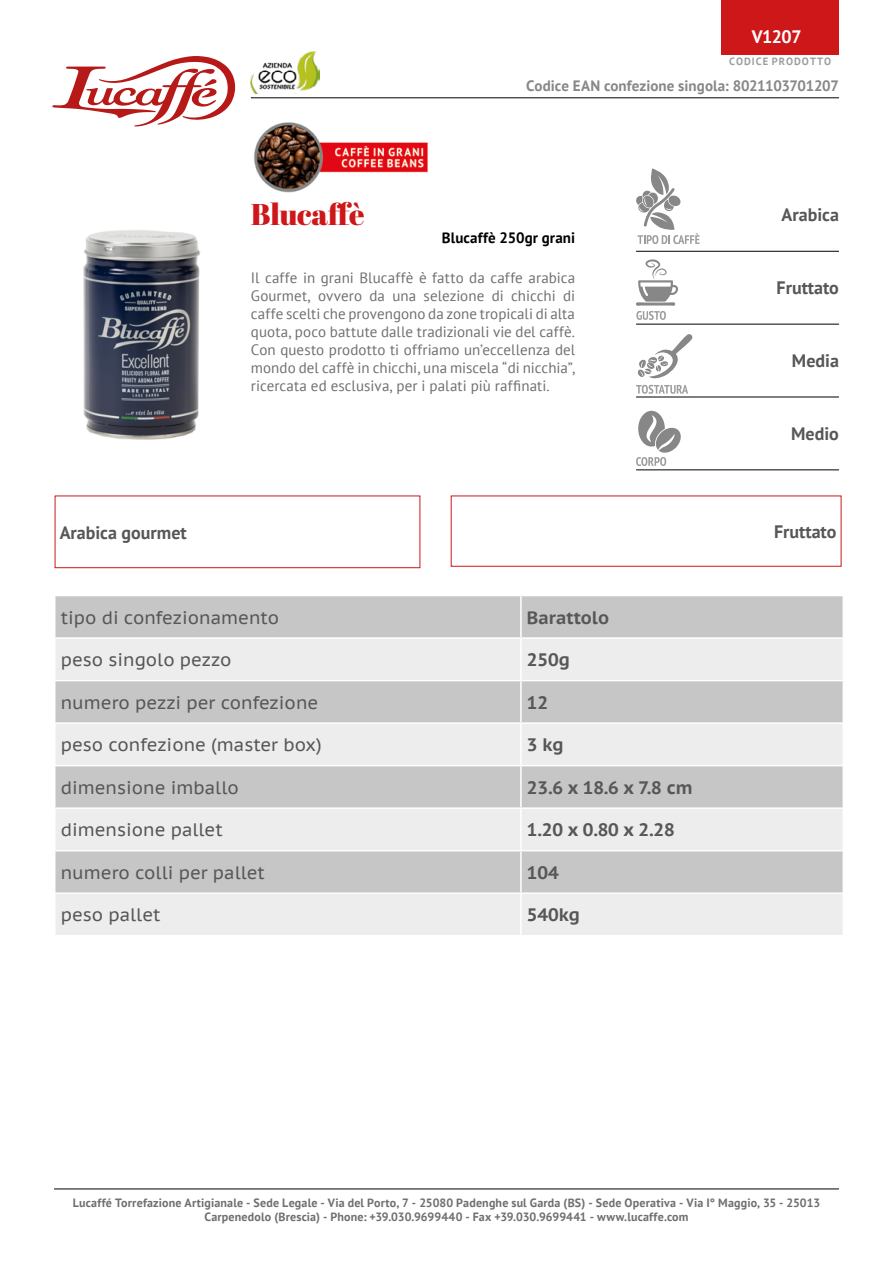
<style>
.page{position:relative;width:893px;height:1263px;background:#fff}
.page>*{position:absolute;margin:0;border:0;box-sizing:border-box;transform-origin:0 0}
.t1{font:30px "Abril Fatface";letter-spacing:-.01em;color:#cd1719}
.t2{font:18px "PT Sans Caption";color:#575756}
.t3{font:700 18px "PT Sans Caption";color:#575756}
.t4{font:700 18px "PT Sans";color:#575756}
.t5{font:700 18px "PT Sans";letter-spacing:-.025em;color:#fff}
.t6{font:15px/18px "PT Sans";letter-spacing:.005em;color:#706f6f;text-align:justify}
.t7{font:700 15px "PT Sans";color:#878787}
.t8{font:700 15px "PT Sans";letter-spacing:.005em;color:#000}
.t9{font:700 12px/14.4px "PT Sans";letter-spacing:.015em;color:#706f6f;text-align:center}
.t10{font:700 10.5px "PT Sans";letter-spacing:.095em;color:#9d9d9c}
</style>
<div class="page">
<img style="left:83px;top:230px;width:118px;height:210px">
<svg style="left:52px;top:56px;width:184px;height:70px"></svg>
<hr style="left:251px;top:97px;width:588px;height:1px;background:#000">
<hr style="left:54px;top:1188px;width:785px;height:1px;background:#000">
<hr style="left:636px;top:251px;width:203px;height:1px;background:#000">
<hr style="left:636px;top:324px;width:203px;height:1px;background:#000">
<hr style="left:636px;top:397px;width:203px;height:1px;background:#000">
<hr style="left:636px;top:469px;width:203px;height:1px;background:#000">
<svg style="left:636px;top:168px;width:64px;height:76px"></svg>
<svg style="left:636px;top:259px;width:42px;height:46px"></svg>
<svg style="left:636px;top:311px;width:30px;height:9px"></svg>
<svg style="left:636px;top:334px;width:57px;height:60px"></svg>
<svg style="left:636px;top:411px;width:45px;height:55px"></svg>
<div style="left:56px;top:596px;width:787px;height:41px;background:#c6c6c6"></div>
<svg style="left:56px;top:639px;width:787px;height:296px;background:#dcdcdc"></svg>
<hr style="left:520px;top:596px;width:2px;height:41px;background:#fff">
<hr style="left:520px;top:639px;width:2px;height:41px;background:#fff">
<hr style="left:54px;top:680px;width:467px;height:1px;background:#fff">
<hr style="left:521px;top:680px;width:323px;height:1px;background:#fff">
<hr style="left:520px;top:681px;width:2px;height:41px;background:#fff">
<hr style="left:54px;top:722px;width:467px;height:2px;background:#fff">
<hr style="left:521px;top:722px;width:323px;height:2px;background:#fff">
<hr style="left:520px;top:724px;width:2px;height:41px;background:#fff">
<hr style="left:54px;top:765px;width:467px;height:1px;background:#fff">
<hr style="left:521px;top:765px;width:323px;height:1px;background:#fff">
<hr style="left:520px;top:766px;width:2px;height:41px;background:#fff">
<hr style="left:54px;top:807px;width:467px;height:2px;background:#fff">
<hr style="left:521px;top:807px;width:323px;height:2px;background:#fff">
<hr style="left:520px;top:809px;width:2px;height:41px;background:#fff">
<hr style="left:54px;top:850px;width:467px;height:1px;background:#fff">
<hr style="left:521px;top:850px;width:323px;height:1px;background:#fff">
<hr style="left:520px;top:851px;width:2px;height:41px;background:#fff">
<hr style="left:54px;top:892px;width:467px;height:2px;background:#fff">
<hr style="left:521px;top:892px;width:323px;height:2px;background:#fff">
<hr style="left:520px;top:894px;width:2px;height:41px;background:#fff">
<div style="left:55px;top:496px;width:365px;height:72px;border:1px solid #cd1719"></div>
<div style="left:451px;top:496px;width:390px;height:71px;border:1px solid #cd1719"></div>
<img style="left:251px;top:51px;width:69px;height:43px">
<div style="left:722px;top:0;width:117px;height:54px;background:#cd1719"></div>
<img style="left:254px;top:122px;width:174px;height:71px">
<p class="t5" style="left:752px;top:25px;width:51px">V1207</p>
<h1 class="t1" style="left:251px;top:193px;width:115px">Blucaffè</h1>
<p class="t10" style="left:729px;top:54px;width:104px">CODICE PRODOTTO</p>
<p class="t7" style="left:526px;top:76px;width:314px">Codice EAN confezione singola: 8021103701207</p>
<p class="t8" style="left:442px;top:227px;width:135px">Blucaffè 250gr grani</p>
<p class="t4" style="left:782px;top:202px;width:59px">Arabica</p>
<p class="t4" style="left:60px;top:520px;width:129px">Arabica gourmet</p>
<p class="t6" style="left:251px;top:268px;width:326px">Il caffe in grani Blucaffè è fatto da caffe arabica Gourmet, ovvero da una selezione di chicchi di caffe scelti che provengono da zone tropicali di alta quota, poco battute dalle tradizionali vie del caffè.<br>Con questo prodotto ti offriamo un’eccellenza del mondo del caffè in chicchi, una miscela “di nicchia”, ricercata ed esclusiva, per i palati più raffinati.</p>
<p class="t2" style="left:61px;top:606px;width:220px">tipo di confezionamento</p>
<p class="t3" style="left:527px;top:605px;width:84px">Barattolo</p>
<p class="t2" style="left:61px;top:648px;width:172px">peso singolo pezzo</p>
<p class="t3" style="left:527px;top:648px;width:45px">250g</p>
<p class="t2" style="left:61px;top:691px;width:259px">numero pezzi per confezione</p>
<p class="t3" style="left:527px;top:690px;width:23px">12</p>
<p class="t2" style="left:61px;top:733px;width:263px">peso confezione (master box)</p>
<p class="t3" style="left:527px;top:733px;width:38px">3 kg</p>
<p class="t2" style="left:61px;top:776px;width:180px">dimensione imballo</p>
<p class="t3" style="left:527px;top:775px;width:167px">23.6 x 18.6 x 7.8 cm</p>
<p class="t2" style="left:61px;top:818px;width:163px">dimensione pallet</p>
<p class="t3" style="left:527px;top:818px;width:149px">1.20 x 0.80 x 2.28</p>
<p class="t2" style="left:61px;top:861px;width:206px">numero colli per pallet</p>
<p class="t3" style="left:527px;top:860px;width:33px">104</p>
<p class="t2" style="left:61px;top:903px;width:101px">peso pallet</p>
<p class="t3" style="left:527px;top:903px;width:54px">540kg</p>
<p class="t4" style="left:777px;top:276px;width:64px">Fruttato</p>
<p class="t4" style="left:792px;top:349px;width:49px">Media</p>
<p class="t4" style="left:791px;top:422px;width:49px">Medio</p>
<p class="t4" style="left:774px;top:519px;width:64px">Fruttato</p>
<p class="t9" style="left:73px;top:1195px;width:749px">Lucaffé Torrefazione Artigianale - Sede Legale - Via del Porto, 7 - 25080 Padenghe sul Garda (BS) - Sede Operativa - Via I° Maggio, 35 - 25013<br>Carpenedolo (Brescia) - Phone: +39.030.9699440 - Fax +39.030.9699441 - www.lucaffe.com</p>
</div>
